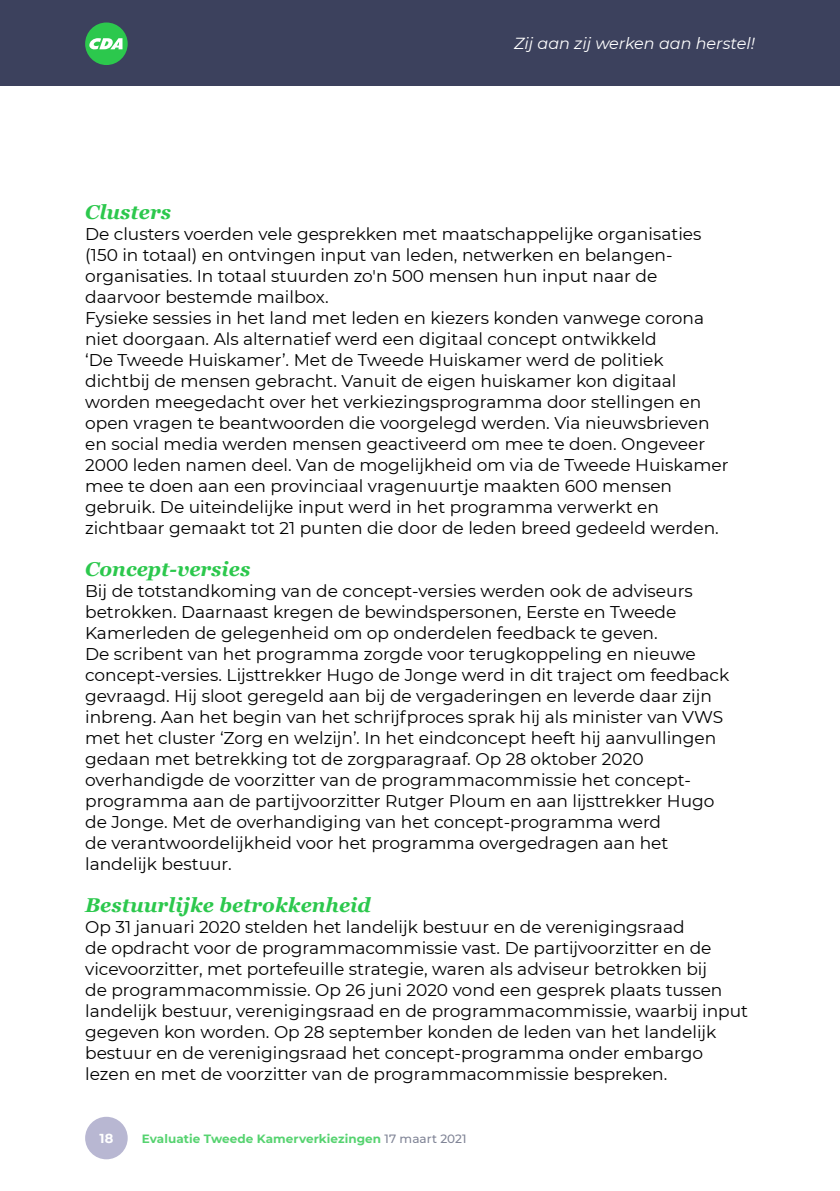
<style>
.page{position:relative;width:840px;height:1191px;background:#fff}
.page>*{position:absolute;margin:0;border:0;box-sizing:border-box;transform-origin:0 0}
.Body_8_5pt{font:italic 700 20px "Georgia";color:#2cc84d}
.Body_8_5pt-2{font:17px/21px "Montserrat";color:#000}
.t1{font:italic 16px "Montserrat";color:#fff}
.t2{font:700 13px "Montserrat";color:#fff}
.t3{font:700 12px "Montserrat";letter-spacing:.005em;color:#56d370}
.s1{font-weight:500;color:#808496}
</style>
<div class="page">
<div style="left:0;top:0;width:839px;height:85px;background:#3c415d"></div>
<div style="left:85px;top:23px;width:43px;height:42px;background:#2cc84d;border-radius:50%"></div>
<svg style="left:89px;top:38px;width:33px;height:11px"></svg>
<div style="left:85px;top:1116px;width:43px;height:43px;background:#b8b7d2;border-radius:50%"></div>
<p class="t1" style="left:514px;top:33px;width:242px">Zij aan zij werken aan herstel!</p>
<p class="Body_8_5pt" style="left:85px;top:197px;width:87px">Clusters</p>
<p class="Body_8_5pt-2" style="left:85px;top:223px;width:617px">De clusters voerden vele gesprekken met maatschappelijke organisaties (150 in totaal) en ontvingen input van leden, netwerken en belangen&shy;organisaties. In totaal stuurden zo'n 500 mensen hun input naar de daarvoor bestemde mailbox.</p>
<p class="Body_8_5pt-2" style="left:85px;top:307px;width:644px">Fysieke sessies in het land met leden en kiezers konden vanwege corona niet doorgaan. Als alternatief werd een digitaal concept ontwikkeld<br>‘De Tweede Huiskamer’. Met de Tweede Huiskamer werd de politiek dichtbij de mensen gebracht. Vanuit de eigen huiskamer kon digitaal worden meegedacht over het verkiezingsprogramma door stellingen en open vragen te beantwoorden die voorgelegd werden. Via nieuwsbrieven en social media werden mensen geactiveerd om mee te doen. Ongeveer 2000 leden namen deel. Van de mogelijkheid om via de Tweede Huiskamer mee te doen aan een provinciaal vragenuurtje maakten 600 mensen gebruik. De uiteindelijke input werd in het programma verwerkt en zichtbaar gemaakt tot 21 punten die door de leden breed gedeeld werden.</p>
<p class="Body_8_5pt" style="left:85px;top:554px;width:167px">Concept-versies</p>
<p class="Body_8_5pt-2" style="left:85px;top:580px;width:645px">Bij de totstandkoming van de concept-versies werden ook de adviseurs betrokken. Daarnaast kregen de bewindspersonen, Eerste en Tweede Kamerleden de gelegenheid om op onderdelen feedback te geven.<br>De scribent van het programma zorgde voor terugkoppeling en nieuwe concept-versies. Lijsttrekker Hugo de Jonge werd in dit traject om feedback gevraagd. Hij sloot geregeld aan bij de vergaderingen en leverde daar zijn inbreng. Aan het begin van het schrijfproces sprak hij als minister van VWS met het cluster ‘Zorg en welzijn’. In het eindconcept heeft hij aanvullingen gedaan met betrekking tot de zorgparagraaf. Op 28 oktober 2020 overhandigde de voorzitter van de programmacommissie het concept&shy;programma aan de partijvoorzitter Rutger Ploum en aan lijsttrekker Hugo de Jonge. Met de overhandiging van het concept-programma werd<br>de verantwoordelijkheid voor het programma overgedragen aan het landelijk bestuur.</p>
<p class="Body_8_5pt" style="left:85px;top:890px;width:287px">Bestuurlijke betrokkenheid</p>
<p class="Body_8_5pt-2" style="left:85px;top:916px;width:664px">Op 31 januari 2020 stelden het landelijk bestuur en de verenigingsraad<br>de opdracht voor de programmacommissie vast. De partijvoorzitter en de vicevoorzitter, met portefeuille strategie, waren als adviseur betrokken bij<br>de programmacommissie. Op 26 juni 2020 vond een gesprek plaats tussen landelijk bestuur, verenigingsraad en de programmacommissie, waarbij input gegeven kon worden. Op 28 september konden de leden van het landelijk bestuur en de verenigingsraad het concept-programma onder embargo lezen en met de voorzitter van de programmacommissie bespreken.</p>
<p class="t2" style="left:99px;top:1128px;width:15px">18</p>
<p class="t3" style="left:142px;top:1129px;width:326px">Evaluatie Tweede Kamerverkiezingen <span class="s1">17 maart 2021</span></p>
</div>
